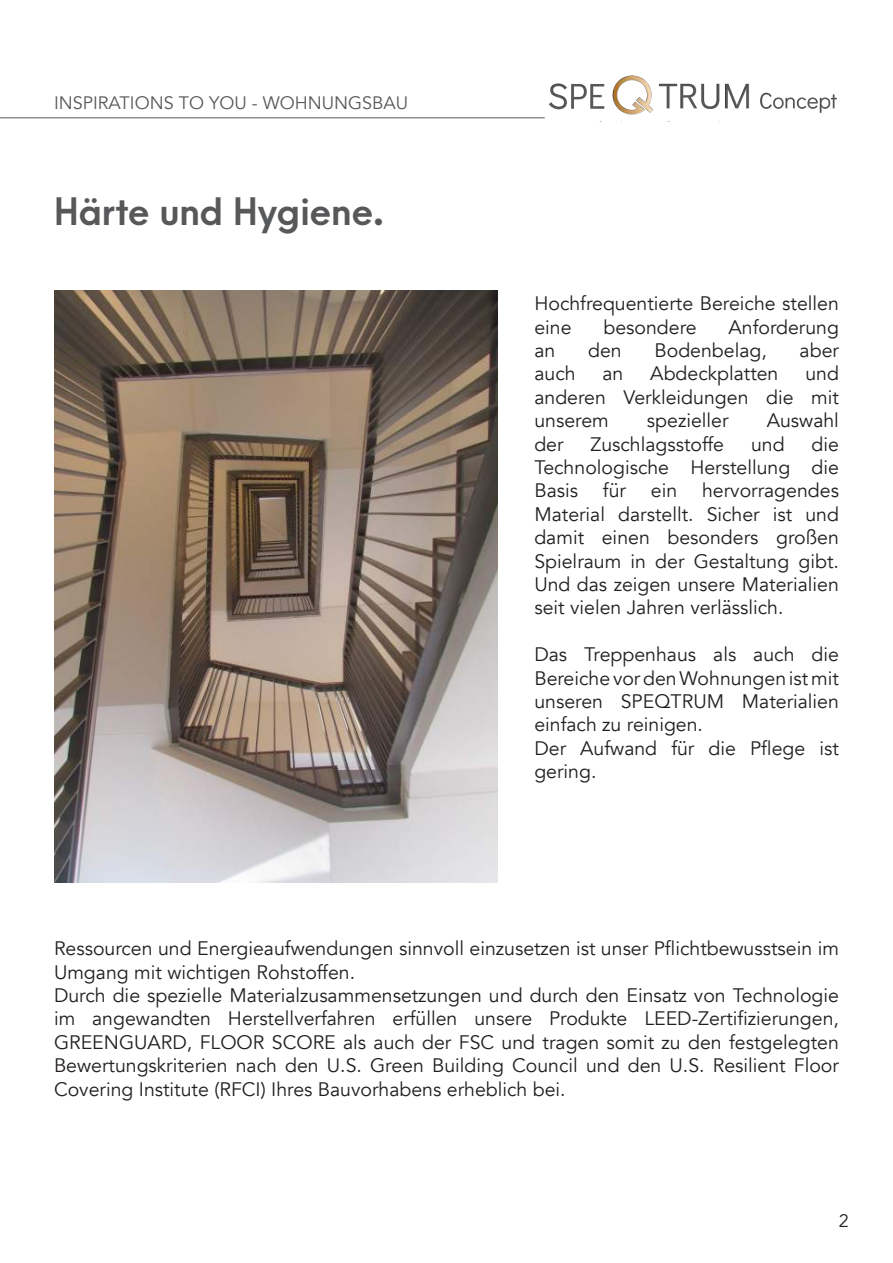
<style>
.page{position:relative;width:893px;height:1263px;background:#fff}
.page>*{position:absolute;margin:0;border:0;box-sizing:border-box;transform-origin:0 0}
.t1{font:700 36px "Arca Majora 3";color:#57585a}
.t2{font:19.5px/23.4px "Avenir";color:#231f20}
.t3{font:18px "Avenir";color:#57585a}
.t4{font:18px "Avenir";color:#231f20}
</style>
<div class="page">
<img style="left:549px;top:75px;width:288px;height:40px">
<hr style="left:0;top:117px;width:545px;height:1px;background:#57585a">
<img style="left:54px;top:291px;width:444px;height:591px">
<p class="t3" style="left:54px;top:92px;width:356px">INSPIRATIONS TO YOU - WOHNUNGSBAU</p>
<h1 class="t1" style="left:54px;top:180px;width:331px">Härte und Hygiene.</h1>
<p class="t2" style="left:534px;top:292px;width:306px">Hochfrequentierte Bereiche stellen eine</p>
<p class="t2" style="left:603px;top:316px;width:95px">besondere</p>
<p class="t2" style="left:728px;top:316px;width:112px">Anforderung</p>
<p class="t2" style="left:534px;top:339px;width:22px">an</p>
<p class="t2" style="left:588px;top:339px;width:35px">den</p>
<p class="t2" style="left:654px;top:339px;width:114px">Bodenbelag,</p>
<p class="t2" style="left:800px;top:339px;width:41px">aber</p>
<p class="t2" style="left:534px;top:362px;width:43px">auch</p>
<p class="t2" style="left:602px;top:362px;width:22px">an</p>
<p class="t2" style="left:650px;top:362px;width:130px">Abdeckplatten</p>
<p class="t2" style="left:534px;top:362px;width:306px;text-align:justify;text-indent:271px">und anderen Verkleidungen die mit unserem</p>
<p class="t2" style="left:647px;top:409px;width:83px">spezieller</p>
<p class="t2" style="left:767px;top:409px;width:74px">Auswahl</p>
<p class="t2" style="left:534px;top:433px;width:31px">der</p>
<p class="t2" style="left:590px;top:433px;width:135px">Zuschlagsstoffe</p>
<p class="t2" style="left:751px;top:433px;width:35px">und</p>
<p class="t2" style="left:534px;top:433px;width:306px;text-align:justify;text-indent:277px">die Technologische Herstellung die Basis</p>
<p class="t2" style="left:603px;top:479px;width:25px">für</p>
<p class="t2" style="left:651px;top:479px;width:28px">ein</p>
<p class="t2" style="left:534px;top:479px;width:306px;text-align:justify;text-indent:168px">hervorragendes Material darstellt. Sicher ist und damit einen besonders großen Spielraum in der Gestaltung gibt.<br>Und das zeigen unsere Materialien seit vielen Jahren verlässlich.</p>
<p class="t2" style="left:534px;top:643px;width:306px">Das Treppenhaus als auch die<br>Bereiche vor den Wohnungen ist mit unseren SPEQTRUM Materialien einfach zu reinigen.<br>Der Aufwand für die Pflege ist gering.</p>
<p class="t2" style="left:54px;top:937px;width:786px">Ressourcen und Energieaufwendungen sinnvoll einzusetzen ist unser Pflichtbewusstsein im Umgang mit wichtigen Rohstoffen.<br>Durch die spezielle Materialzusammensetzungen und durch den Einsatz von Technologie im angewandten Herstellverfahren erfüllen unsere Produkte LEED-Zertifizierungen, GREENGUARD, FLOOR SCORE als auch der FSC und tragen somit zu den festgelegten Bewertungskriterien nach den U.S. Green Building Council und den U.S. Resilient Floor Covering Institute (RFCI) Ihres Bauvorhabens erheblich bei.</p>
<p class="t4" style="left:839px;top:1210px;width:12px">2</p>
</div>
